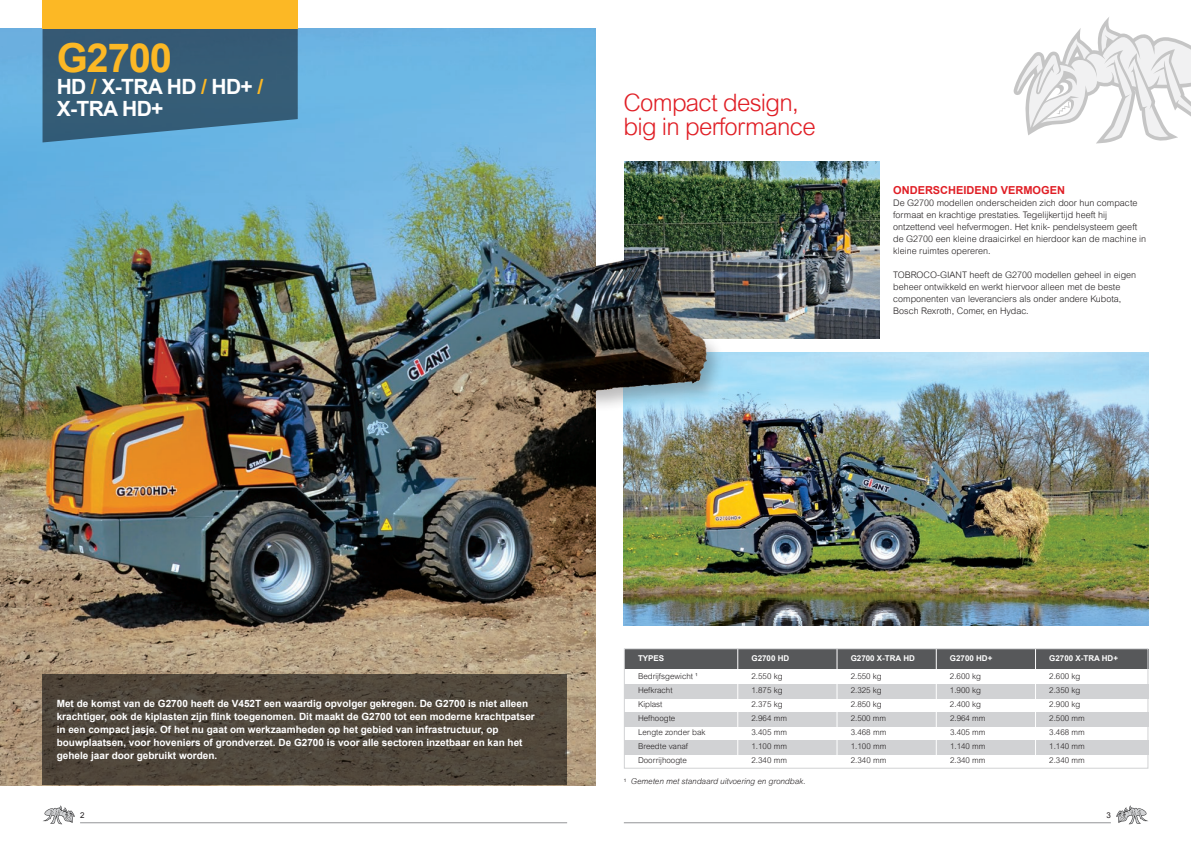
<style>
.page{position:relative;width:1191px;height:842px;background:#fff}
.page>*{position:absolute;margin:0;border:0;box-sizing:border-box;transform-origin:0 0}
.t1{font:700 40px "Arial";letter-spacing:-.03em;color:#fcb825}
.t2{font:300 24px/24px "Arial";letter-spacing:-.03em;color:#e01e25}
.t3{font:700 21px/22px "Arial";letter-spacing:-.03em;color:#fff}
.t4{font:700 11px "Arial";color:#e01e25}
.t5{font:700 10px/13px "Arial";color:#fff}
.t6{font:300 9px/12px "Arial";color:#231f20}
.t7{font:300 8px "Arial";color:#231f20}
.t8{font:700 8px "Arial";color:#fff}
.t9{font:italic 300 8px "Arial";color:#231f20}
.t10{font:8px "Arial";color:#231f20}
.s1{color:#fcb825}
</style>
<div class="page">
<img style="left:623px;top:352px;width:525px;height:274px">
<img style="left:624px;top:162px;width:255px;height:176px">
<img style="left:0;top:28px;width:595px;height:757px">
<div style="left:624px;top:684px;width:524px;height:14px;background:#d1d2d4"></div>
<div style="left:624px;top:712px;width:524px;height:14px;background:#d1d2d4"></div>
<div style="left:624px;top:740px;width:524px;height:14px;background:#d1d2d4"></div>
<div style="left:624px;top:649px;width:524px;height:20px;background:#57585a"></div>
<hr style="left:737px;top:649px;width:1px;height:119px;background:#fff">
<hr style="left:836px;top:649px;width:1px;height:119px;background:#fff">
<hr style="left:935px;top:649px;width:1px;height:119px;background:#fff">
<hr style="left:1035px;top:649px;width:1px;height:119px;background:#fff">
<div style="left:624px;top:648px;width:524px;height:121px;border:1px solid #d1d2d4"></div>
<svg style="left:43px;top:674px;width:524px;height:111px;background:#4e463a"></svg>
<svg style="left:43px;top:805px;width:32px;height:19px"></svg>
<svg style="left:1116px;top:805px;width:32px;height:19px"></svg>
<hr style="left:80px;top:822px;width:487px;height:1px;background:#939598">
<hr style="left:624px;top:822px;width:486px;height:1px;background:#939598">
<svg style="left:43px;top:28px;width:255px;height:114px;background:#3b657f"></svg>
<div style="left:43px;top:0;width:255px;height:28px;background:#fcb825"></div>
<svg style="left:1013px;top:17px;width:178px;height:127px"></svg>
<img style="left:595px;top:221px;width:176px;height:239px">
<h1 class="t1" style="left:57px;top:31px;width:117px">G2700</h1>
<h3 class="t3" style="left:57px;top:76px;width:208px">HD <span class="s1">/</span> X-TRA HD <span class="s1">/</span> HD+ <span class="s1">/<br></span>X-TRA HD+</h3>
<h2 class="t2" style="left:623px;top:91px;width:194px">Compact design, big in performance</h2>
<p class="t4" style="left:893px;top:183px;width:173px">ONDERSCHEIDEND VERMOGEN</p>
<p class="t6" style="left:893px;top:197px;width:254px">De G2700 modellen onderscheiden zich door hun compacte formaat en krachtige prestaties. Tegelijkertijd heeft hij ontzettend veel hefvermogen. Het knik- pendelsysteem geeft de G2700 een kleine draaicirkel en hierdoor kan de machine in kleine ruimtes opereren.</p>
<p class="t6" style="left:893px;top:269px;width:244px">TOBROCO-GIANT heeft de G2700 modellen geheel in eigen beheer ontwikkeld en werkt hiervoor alleen met de beste componenten van leveranciers als onder andere Kubota, Bosch Rexroth, Comer, en Hydac.</p>
<p class="t5" style="left:57px;top:697px;width:479px">Met de komst van de G2700 heeft de V452T een waardig opvolger gekregen. De G2700 is niet alleen krachtiger, ook de kiplasten zijn flink toegenomen. Dit maakt de G2700 tot een moderne krachtpatser in een compact jasje. Of het nu gaat om werkzaamheden op het gebied van infrastructuur, op bouwplaatsen, voor hoveniers of grondverzet. De G2700 is voor alle sectoren inzetbaar en kan het gehele jaar door gebruikt worden.</p>
<p class="t8" style="left:638px;top:653px;width:28px">TYPES</p>
<p class="t8" style="left:751px;top:653px;width:39px">G2700 HD</p>
<p class="t8" style="left:850px;top:653px;width:66px">G2700 X-TRA HD</p>
<p class="t8" style="left:950px;top:653px;width:44px">G2700 HD+</p>
<p class="t8" style="left:1049px;top:653px;width:70px">G2700 X-TRA HD+</p>
<p class="t7" style="left:638px;top:672px;width:61px">Bedrijfsgewicht ¹</p>
<p class="t7" style="left:751px;top:672px;width:33px">2.550 kg</p>
<p class="t7" style="left:850px;top:672px;width:33px">2.550 kg</p>
<p class="t7" style="left:950px;top:672px;width:33px">2.600 kg</p>
<p class="t7" style="left:1049px;top:672px;width:33px">2.600 kg</p>
<p class="t7" style="left:638px;top:686px;width:36px">Hefkracht</p>
<p class="t7" style="left:751px;top:686px;width:33px">1.875 kg</p>
<p class="t7" style="left:850px;top:686px;width:33px">2.325 kg</p>
<p class="t7" style="left:950px;top:686px;width:33px">1.900 kg</p>
<p class="t7" style="left:1049px;top:686px;width:33px">2.350 kg</p>
<p class="t7" style="left:638px;top:700px;width:26px">Kiplast</p>
<p class="t7" style="left:751px;top:700px;width:33px">2.375 kg</p>
<p class="t7" style="left:850px;top:700px;width:33px">2.850 kg</p>
<p class="t7" style="left:950px;top:700px;width:33px">2.400 kg</p>
<p class="t7" style="left:1049px;top:700px;width:33px">2.900 kg</p>
<p class="t7" style="left:638px;top:714px;width:39px">Hefhoogte</p>
<p class="t7" style="left:751px;top:714px;width:37px">2.964 mm</p>
<p class="t7" style="left:850px;top:714px;width:37px">2.500 mm</p>
<p class="t7" style="left:950px;top:714px;width:37px">2.964 mm</p>
<p class="t7" style="left:1049px;top:714px;width:37px">2.500 mm</p>
<p class="t7" style="left:638px;top:728px;width:69px">Lengte zonder bak</p>
<p class="t7" style="left:751px;top:728px;width:37px">3.405 mm</p>
<p class="t7" style="left:850px;top:728px;width:37px">3.468 mm</p>
<p class="t7" style="left:950px;top:728px;width:37px">3.405 mm</p>
<p class="t7" style="left:1049px;top:728px;width:37px">3.468 mm</p>
<p class="t7" style="left:638px;top:742px;width:52px">Breedte vanaf</p>
<p class="t7" style="left:751px;top:742px;width:37px">1.100 mm</p>
<p class="t7" style="left:850px;top:742px;width:37px">1.100 mm</p>
<p class="t7" style="left:950px;top:742px;width:37px">1.140 mm</p>
<p class="t7" style="left:1049px;top:742px;width:37px">1.140 mm</p>
<p class="t7" style="left:638px;top:756px;width:50px">Doorrijhoogte</p>
<p class="t7" style="left:751px;top:756px;width:37px">2.340 mm</p>
<p class="t7" style="left:850px;top:756px;width:37px">2.340 mm</p>
<p class="t7" style="left:950px;top:756px;width:37px">2.340 mm</p>
<p class="t7" style="left:1049px;top:756px;width:37px">2.340 mm</p>
<p class="t9" style="left:624px;top:777px;width:183px"><sup>1</sup> Gemeten met standaard uitvoering en grondbak.</p>
<p class="t10" style="left:80px;top:810px;width:6px">2</p>
<p class="t10" style="left:1106px;top:810px;width:6px">3</p>
</div>
